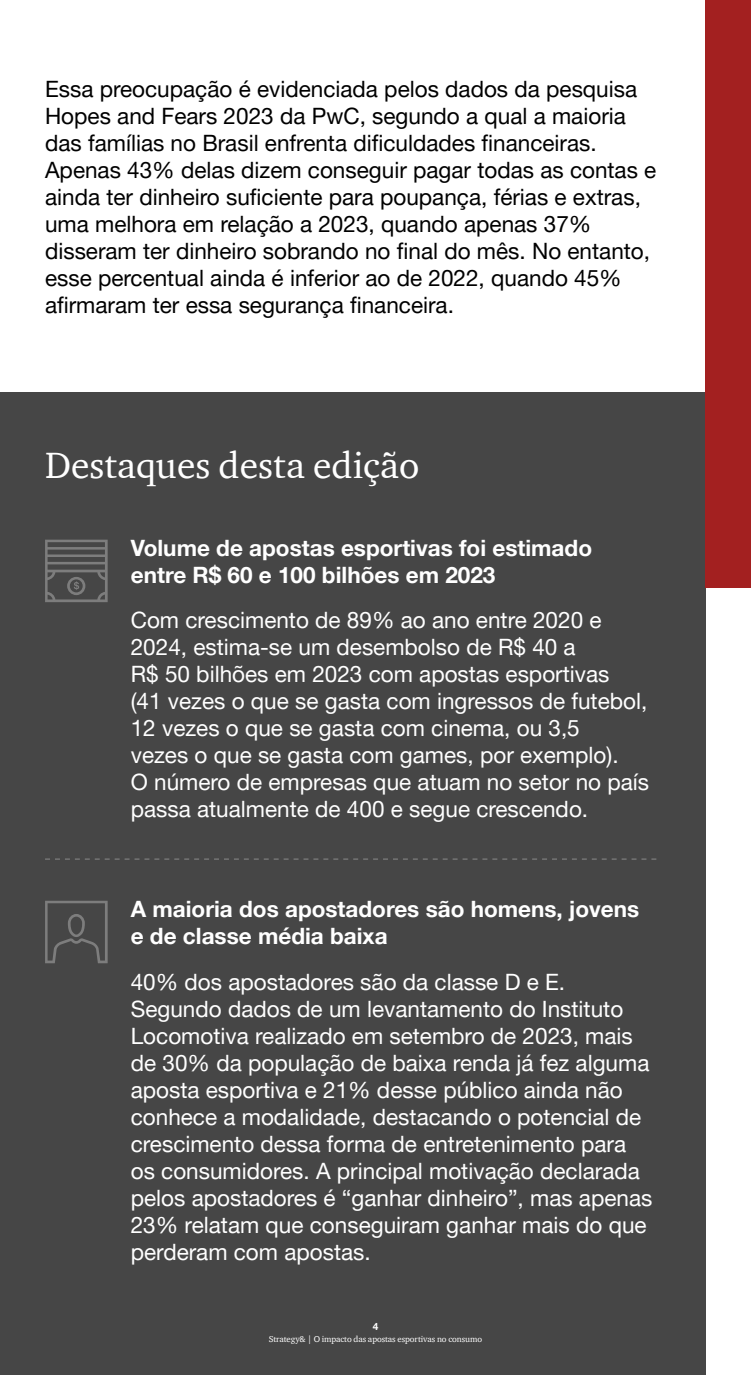
<style>
.page{position:relative;width:751px;height:1375px;background:#fff}
.page>*{position:absolute;margin:0;border:0;box-sizing:border-box;transform-origin:0 0}
.t1{font:37.5px "ITC Charter Com";color:#fff}
.t2{font:22.5px/27px "Helvetica Neue LT Pro";color:#fff}
.t3{font:22.5px/27px "Helvetica Neue LT Pro";color:#000}
.t4{font:700 22.5px/27px "Helvetica Neue LT Pro";color:#fff}
.t5{font:700 10px "Helvetica Neue LT Pro";color:#fff}
.t6{font:8.75px "ITC Charter Com";letter-spacing:-.01em;color:#fff}
</style>
<div class="page">
<div style="left:0;top:392px;width:705px;height:983px;background:#464646"></div>
<div style="left:705px;top:0;width:45px;height:588px;background:#a32020"></div>
<svg style="left:45px;top:540px;width:63px;height:62px"></svg>
<svg style="left:45px;top:858px;width:611px;height:2px"></svg>
<svg style="left:45px;top:901px;width:63px;height:62px"></svg>
<p class="t3" style="left:45px;top:75px;width:612px">Essa preocupação é evidenciada pelos dados da pesquisa Hopes and Fears 2023 da PwC, segundo a qual a maioria das famílias no Brasil enfrenta dificuldades financeiras.<br>Apenas 43% delas dizem conseguir pagar todas as contas e ainda ter dinheiro suficiente para poupança, férias e extras, uma melhora em relação a 2023, quando apenas 37% disseram ter dinheiro sobrando no final do mês. No entanto, esse percentual ainda é inferior ao de 2022, quando 45% afirmaram ter essa segurança financeira.</p>
<h1 class="t1" style="left:45px;top:442px;width:375px">Destaques desta edição</h1>
<p class="t4" style="left:131px;top:534px;width:462px">Volume de apostas esportivas foi estimado entre R$ 60 e 100 bilhões em 2023</p>
<p class="t2" style="left:131px;top:606px;width:519px">Com crescimento de 89% ao ano entre 2020 e 2024, estima-se um desembolso de R$ 40 a<br>R$ 50 bilhões em 2023 com apostas esportivas<br>(41 vezes o que se gasta com ingressos de futebol, 12 vezes o que se gasta com cinema, ou 3,5<br>vezes o que se gasta com games, por exemplo).<br>O número de empresas que atuam no setor no país passa atualmente de 400 e segue crescendo.</p>
<p class="t4" style="left:131px;top:895px;width:509px">A maioria dos apostadores são homens, jovens e de classe média baixa</p>
<p class="t2" style="left:131px;top:968px;width:522px">40% dos apostadores são da classe D e E.<br>Segundo dados de um levantamento do Instituto Locomotiva realizado em setembro de 2023, mais de 30% da população de baixa renda já fez alguma aposta esportiva e 21% desse público ainda não conhece a modalidade, destacando o potencial de crescimento dessa forma de entretenimento para os consumidores. A principal motivação declarada pelos apostadores é “ganhar dinheiro”, mas apenas 23% relatam que conseguiram ganhar mais do que perderam com apostas.</p>
<p class="t5" style="left:372px;top:1320px;width:7px">4</p>
<p class="t6" style="left:268px;top:1334px;width:215px">Strategy&amp; | O impacto das apostas esportivas no consumo</p>
</div>
